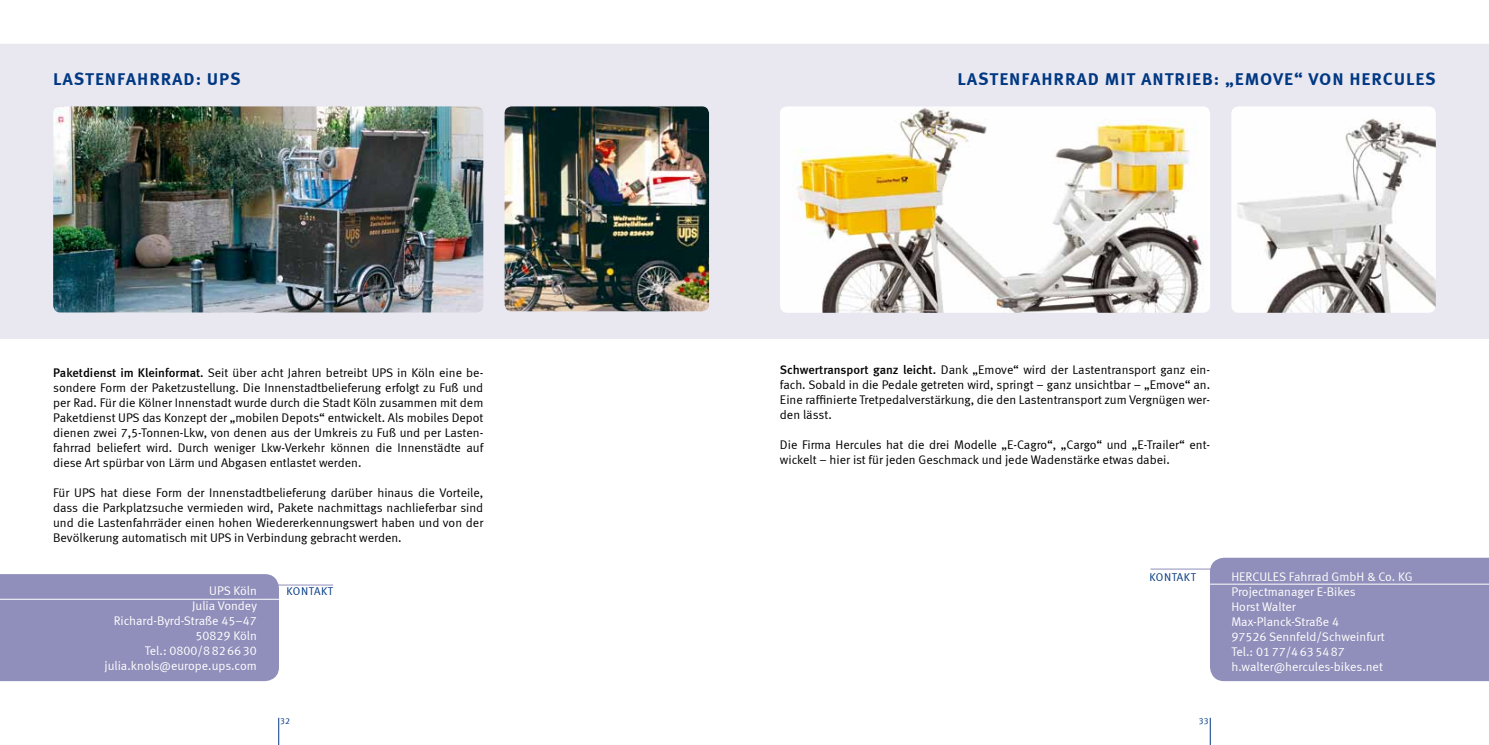
<style>
.page{position:relative;width:1489px;height:745px;background:#fff}
.page>*{position:absolute;margin:0;border:0;box-sizing:border-box;transform-origin:0 0}
.t1{font:700 17.5px "Meta Correspondence";letter-spacing:.05em;color:#003882}
.t2{font:12.5px/15px "Meta Correspondence";color:#000;text-align:justify}
.t3{font:12.5px/15px "Meta Correspondence";color:#fff}
.t4{font:11.25px "Meta Correspondence";letter-spacing:.03em;color:#003882}
.t5{font:8.75px "Meta Correspondence";color:#003882}
.s1{font-family:"Meta";font-weight:500}
</style>
<div class="page">
<div style="left:0;top:44px;width:1488px;height:294px;background:#e9e8f1"></div>
<div style="left:0;top:574px;width:279px;height:106px;background:#908eba"></div>
<div style="left:1209px;top:557px;width:279px;height:123px;background:#908eba"></div>
<hr style="left:1208px;top:583px;width:280px;height:1px;background:#fff">
<hr style="left:0;top:598px;width:281px;height:1px;background:#fff">
<hr style="left:275px;top:584px;width:58px;height:1px;background:#908eba">
<hr style="left:1150px;top:568px;width:73px;height:1px;background:#908eba">
<img style="left:780px;top:106px;width:429px;height:206px">
<img style="left:1231px;top:106px;width:204px;height:206px">
<img style="left:53px;top:106px;width:430px;height:206px">
<img style="left:504px;top:106px;width:205px;height:205px">
<svg style="left:278px;top:717px;width:1px;height:27px"></svg>
<svg style="left:1209px;top:717px;width:1px;height:27px"></svg>
<h1 class="t1" style="left:53px;top:68px;width:21px">LAST</h1>
<h1 class="t1" style="left:95px;top:68px;width:22px">ENFAHRRAD</h1>
<h1 class="t1" style="left:196px;top:68px;width:47px">: UPS</h1>
<p class="t2" style="left:53px;top:365px;width:432px;text-align:left"><span class="s1">Paketdienst im Kleinformat.</span> Seit über acht Jahren betreibt U PS in Köln eine be&shy;sondere Form der Paketzustellung. Die Innenstadtbelieferung erfolgt zu Fuß und per Rad. Für die Kölner Innenstadt wurde durch die Stadt Köln zusammen mit dem Paketdienst U PS das Konzept der „mobilen Depots“ entwickelt. Als mobiles Depot dienen zwei 7,5-Tonnen-Lkw, von denen aus der U mkreis zu Fuß und per Lasten‑ fahrrad beliefert wird. Durch weniger Lkw-Verkehr können die Innenstädte auf diese Art spürbar von Lärm und Abgasen entlastet werden.</p>
<p class="t2" style="left:53px;top:485px;width:431px">Für U PS hat diese Form der Innenstadtbelieferung darüber hinaus die Vorteile, dass die Parkplatzsuche vermieden wird, Pakete nachmittags nachlieferbar sind und die Lastenfahrräder einen hohen Wiedererkennungswert haben und von der Bevölkerung automatisch mit U PS in Verbindung gebracht werden.</p>
<p class="t3" style="left:104px;top:582px;width:154px;text-align:right">U PS Köln<br>Julia Vondey<br>Richard-Byrd-Straße 45–47<br>50829 Köln<br>Tel.: 0800/8826630 julia.knols@europe.ups.com</p>
<p class="t4" style="left:286px;top:584px;width:48px">kontakt</p>
<h1 class="t1" style="left:957px;top:68px;width:21px">LAST</h1>
<h1 class="t1" style="left:999px;top:68px;width:22px">ENFAHRRAD</h1>
<h1 class="t1" style="left:1104px;top:68px;width:11px">MIT</h1>
<h1 class="t1" style="left:1141px;top:68px;width:22px">ANTRI</h1>
<h1 class="t1" style="left:1192px;top:68px;width:191px">EB: „EMOVE“ VON HERCUL</h1>
<h1 class="t1" style="left:1415px;top:68px;width:20px">ES</h1>
<p class="t2" style="left:780px;top:361px;width:431px"><span class="s1">Schwertransport ganz leicht.</span> Dank „Emove“ wird der Lastentransport ganz ein&shy;fach. Sobald in die Pedale getreten wird, springt – ganz unsichtbar – „Emove“ an.<br>Eine raffinierte Tretpedalverstärkung, die den Lastentransport zum Vergnügen wer&shy;den lässt.</p>
<p class="t2" style="left:780px;top:436px;width:430px">Die Firma H ercules hat die drei Modelle „E-Cagro“, „Cargo“ und „E-Trailer“ ent‑ wickelt – hier ist für jeden Geschmack und jede Wadenstärke etwas dabei.</p>
<p class="t4" style="left:1149px;top:569px;width:48px">kontakt</p>
<p class="t3" style="left:1231px;top:568px;width:183px">H ERCULES Fahrrad GmbH &amp; Co. KG<br>Projectmanager E-Bikes<br>H orst Walter<br>Max-Planck-Straße 4<br>97526 Sennfeld/Schweinfurt<br>Tel.: 0177/4635487 h.walter@hercules-bikes.net</p>
<p class="t5" style="left:280px;top:715px;width:11px">32</p>
<p class="t5" style="left:1198px;top:715px;width:11px">33</p>
</div>
